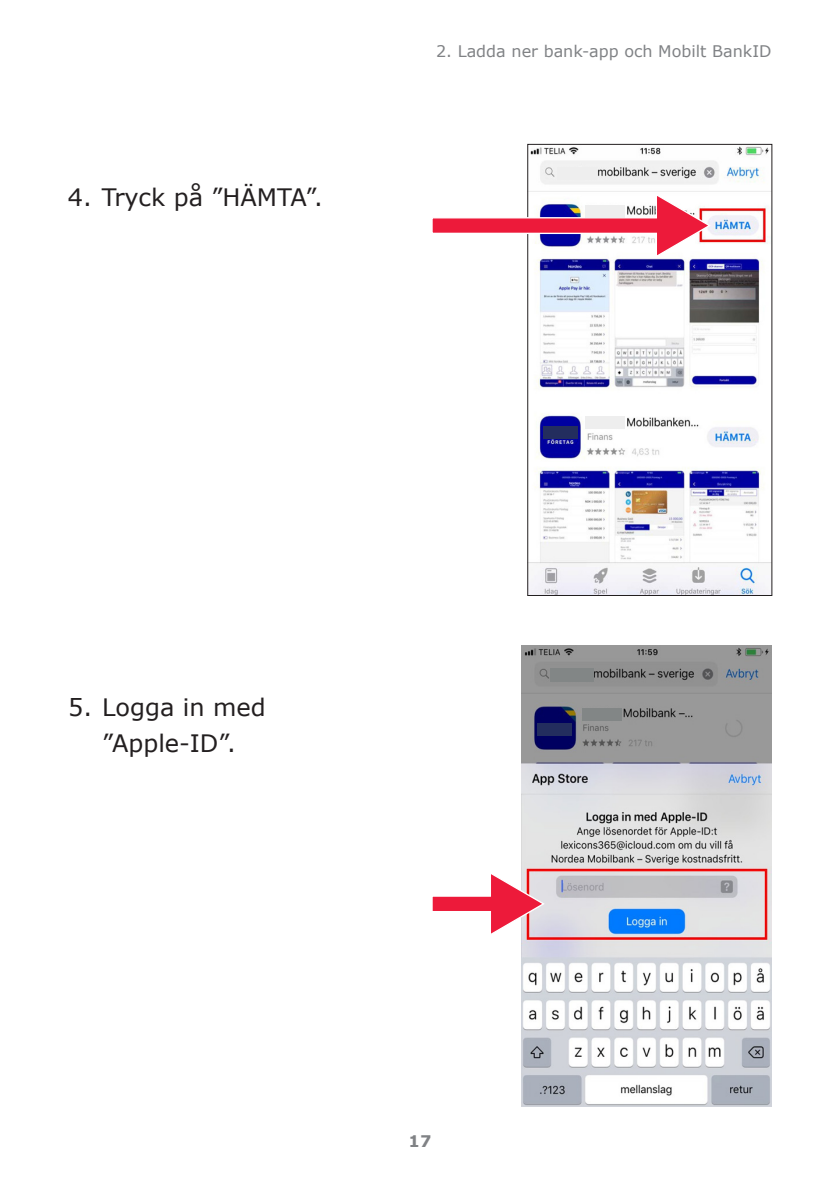
<style>
.page{position:relative;width:840px;height:1191px;background:#fff}
.page>*{position:absolute;margin:0;border:0;box-sizing:border-box;transform-origin:0 0}
.t1{font:24px/36px "Verdana";color:#231f20;text-align:center}
.t2{font:16px "Verdana";color:#808285}
.t3{font:700 16px "Verdana";color:#808285}
</style>
<div class="page">
<img style="left:529px;top:146px;width:241px;height:448px">
<div style="left:527px;top:144px;width:245px;height:452px;border:1px solid #231f20"></div>
<img style="left:521px;top:646px;width:250px;height:460px">
<svg style="left:432px;top:192px;width:279px;height:67px"></svg>
<div style="left:543px;top:426px;width:34px;height:13px;background:#232d5e"></div>
<div style="left:585px;top:417px;width:39px;height:12px;background:#eee"></div>
<div style="left:585px;top:205px;width:39px;height:13px;background:#eee"></div>
<div style="left:557px;top:168px;width:39px;height:12px;background:#eee"></div>
<svg style="left:432px;top:870px;width:114px;height:67px"></svg>
<div style="left:549px;top:668px;width:44px;height:13px;background:#828686"></div>
<div style="left:537px;top:723px;width:34px;height:12px;background:#232d5e"></div>
<div style="left:581px;top:708px;width:40px;height:12px;background:#828686"></div>
<p class="t1" style="left:68px;top:178px;width:256px">4. Tryck på ”HÄMTA”.</p>
<p class="t2" style="left:436px;top:40px;width:337px">2. Ladda ner bank-app och Mobilt BankID</p>
<p class="t1" style="left:68px;top:689px;width:199px">5. Logga in med ”Apple-ID”.</p>
<p class="t3" style="left:408px;top:1129px;width:24px">17</p>
</div>
